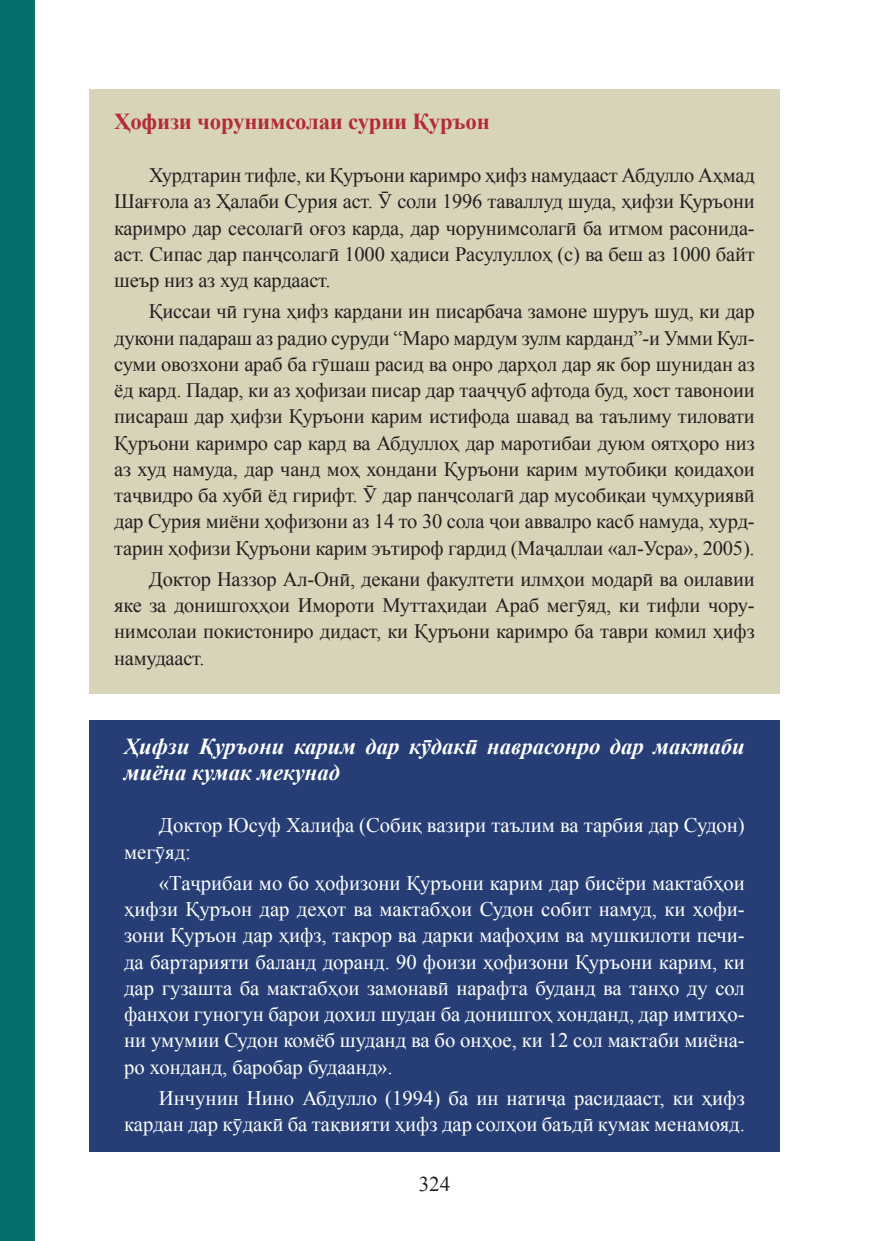
<style>
.page{position:relative;width:869px;height:1241px;background:#fff}
.page>*{position:absolute;margin:0;border:0;box-sizing:border-box;transform-origin:0 0}
.t1{font:italic 700 22.75px/26.2px "Times New Roman";color:#fff}
.t2{font:700 22.75px "Times New Roman";letter-spacing:-.01em;color:#b42b36}
.t3{font:21px "Times New Roman";color:#231f20}
.t4{font:20.65px/26.2px "Times New Roman";color:#fff}
.t5{font:20.47px/26.2px "Times New Roman";letter-spacing:-.01em;color:#231f20;text-align:justify}
</style>
<div class="page">
<div style="left:0;top:0;width:35px;height:1240px;background:#05706b"></div>
<div style="left:89px;top:720px;width:690px;height:431px;background:#263e75"></div>
<div style="left:89px;top:89px;width:690px;height:605px;background:#d8d4b9"></div>
<p class="t2" style="left:114px;top:106px;width:377px">Ҳофизи чорунимсолаи сурии Қуръон</p>
<p class="t5" style="left:114px;top:162px;width:641px;text-indent:35px">Хурдтарин тифле, ки Қуръони каримро ҳифз намудааст Абдулло Аҳмад Шағғола аз Ҳалаби Сурия аст. Ӯ соли 1996 таваллуд шуда, ҳифзи Қуръони каримро дар сесолагӣ оғоз карда, дар чорунимсолагӣ ба итмом расонида&shy;аст. Сипас дар панҷсолагӣ 1000 ҳадиси Расулуллоҳ (с) ва беш аз 1000 байт шеър низ аз худ кардааст.</p>
<p class="t5" style="left:114px;top:298px;width:641px;text-indent:35px">Қиссаи чӣ гуна ҳифз кардани ин писарбача замоне шуруъ шуд, ки дар дукони падараш аз радио суруди “Маро мардум зулм карданд”-и Умми Кул&shy;суми овозхони араб ба гӯшаш расид ва онро дарҳол дар як бор шунидан аз ёд кард. Падар, ки аз ҳофизаи писар дар тааҷҷуб афтода буд, хост тавоноии писараш дар ҳифзи Қуръони карим истифода шавад ва таълиму тиловати Қуръони каримро сар кард ва Абдуллоҳ дар маротибаи дуюм оятҳоро низ аз худ намуда, дар чанд моҳ хондани Қуръони карим мутобиқи қоидаҳои таҷвидро ба хубӣ ёд гирифт. Ӯ дар панҷсолагӣ дар мусобиқаи ҷумҳуриявӣ дар Сурия миёни ҳофизони аз 14 то 30 сола ҷои аввалро касб намуда, хурд&shy;тарин ҳофизи Қуръони карим эътироф гардид (Маҷаллаи «ал-Усра», 2005).</p>
<p class="t5" style="left:114px;top:565px;width:641px;text-indent:35px">Доктор Наззор Ал-Онӣ, декани факултети илмҳои модарӣ ва оилавии яке за донишгоҳҳои Имороти Муттаҳидаи Араб мегӯяд, ки тифли чору&shy;нимсолаи покистониро дидаст, ки Қуръони каримро ба таври комил ҳифз намудааст.</p>
<p class="t1" style="left:124px;top:732px;width:622px">Ҳифзи Қуръони карим дар кӯдакӣ наврасонро дар мактаби миёна кумак мекунад</p>
<p class="t4" style="left:124px;top:811px;width:622px;text-indent:35px">Доктор Юсуф Халифа (Собиқ вазири таълим ва тарбия дар Судон) мегӯяд:</p>
<p class="t4" style="left:124px;top:869px;width:622px;text-align:justify;text-indent:35px">«Таҷрибаи мо бо ҳофизони Қуръони карим дар бисёри мактабҳои ҳифзи Қуръон дар деҳот ва мактабҳои Судон собит намуд, ки ҳофи&shy;зони Қуръон дар ҳифз, такрор ва дарки мафоҳим ва мушкилоти печи&shy;да бартарияти баланд доранд. 90 фоизи ҳофизони Қуръони карим, ки дар гузашта ба мактабҳои замонавӣ нарафта буданд ва танҳо ду сол фанҳои гуногун барои дохил шудан ба донишгоҳ хонданд, дар имтиҳо&shy;ни умумии Судон комёб шуданд ва бо онҳое, ки 12 сол мактаби миёна&shy;ро хонданд, баробар будаанд».</p>
<p class="t4" style="left:124px;top:1084px;width:622px;text-align:right">Инчунин Нино Абдулло (1994) ба ин натиҷа расидааст, ки ҳифз кардан дар кӯдакӣ ба тақвияти ҳифз дар солҳои баъдӣ кумак менамояд.</p>
<p class="t3" style="left:418px;top:1169px;width:33px">324</p>
</div>
